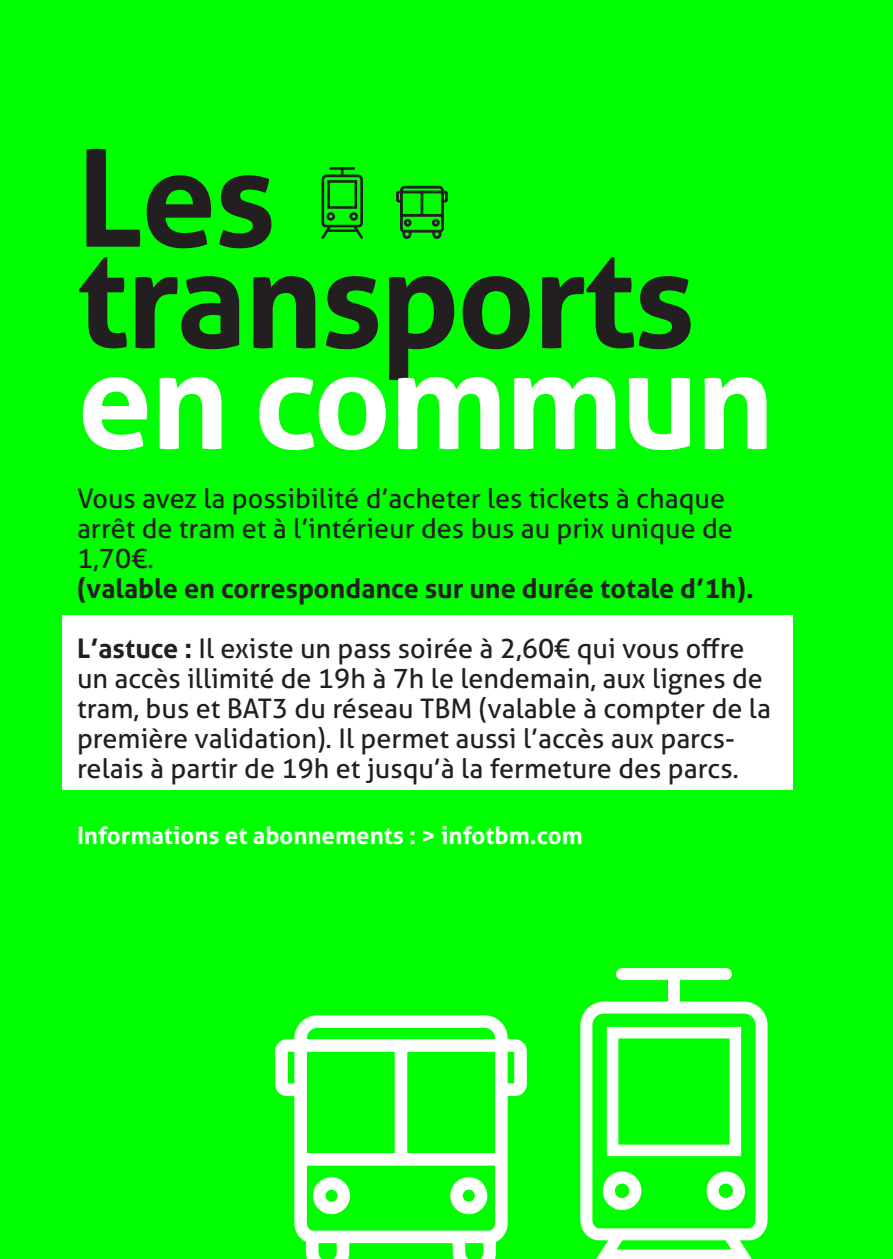
<style>
.page{position:relative;width:893px;height:1259px;background:#0f0}
.page>*{position:absolute;margin:0;border:0;box-sizing:border-box;transform-origin:0 0}
.t1{font:700 135px/100.8px "Aller";letter-spacing:-.02em;color:#231f20}
.t2{font:700 135px "Aller";letter-spacing:-.02em;color:#fff}
.t3{font:27px/30px "Aller";color:#231f20}
.t4{font:700 27px "Aller";color:#231f20}
.t5{font:700 24px "Aller";color:#fff}
.s1{font-weight:700}
</style>
<div class="page">
<div style="left:62px;top:616px;width:731px;height:174px;background:#fff"></div>
<svg style="left:396px;top:185px;width:52px;height:54px"></svg>
<svg style="left:321px;top:167px;width:42px;height:72px"></svg>
<svg style="left:580px;top:968px;width:188px;height:291px"></svg>
<svg style="left:275px;top:1015px;width:252px;height:244px"></svg>
<h1 class="t1" style="left:77px;top:147px;width:620px">Les transports</h1>
<h1 class="t2" style="left:77px;top:317px;width:699px">en commun</h1>
<p class="t3" style="left:77px;top:484px;width:657px">Vous avez la possibilité d’acheter les tickets à chaque arrêt de tram et à l’intérieur des bus au prix unique de<br>1,70€.</p>
<p class="t4" style="left:77px;top:572px;width:678px">(valable en correspondance sur une durée totale d’1h).</p>
<p class="t3" style="left:77px;top:634px;width:695px"><span class="s1">L’astuce :</span> Il existe un pass soirée à 2,60€ qui vous offre un accès illimité de 19h à 7h le lendemain, aux lignes de tram, bus et BAT3 du réseau TBM (valable à compter de la première validation). Il permet aussi l’accès aux parcs&shy;relais à partir de 19h et jusqu’à la fermeture des parcs.</p>
<p class="t5" style="left:77px;top:821px;width:507px">Informations et abonnements : &gt; infotbm.com</p>
</div>
